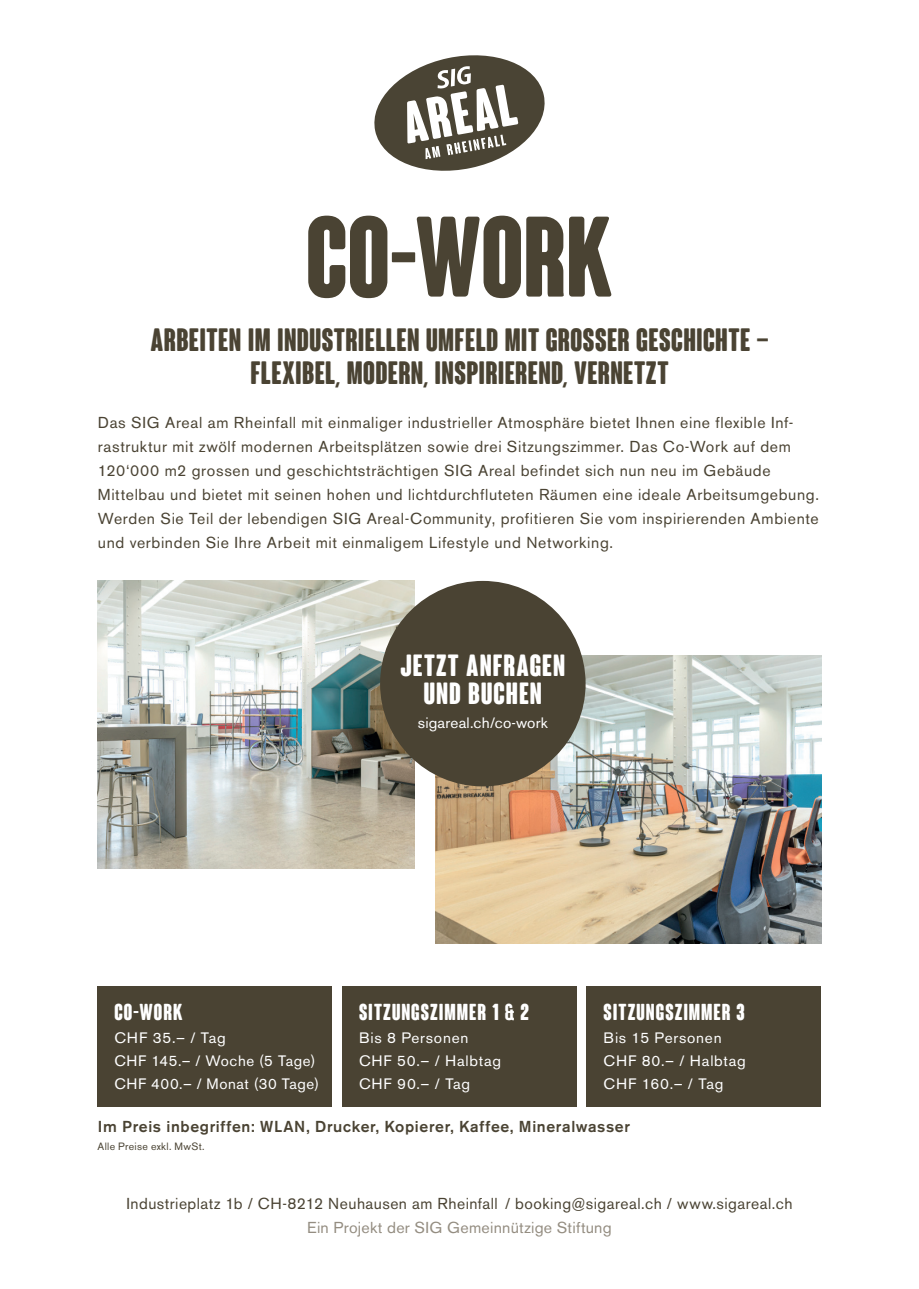
<style>
.page{position:relative;width:919px;height:1289px;background:#fff}
.page>*{position:absolute;margin:0;border:0;box-sizing:border-box;transform-origin:0 0}
.t1{font:700 condensed 111px "Coluna Rounded";color:#4a4333}
.t2{font:700 condensed 31.5px/33px "Coluna Rounded";letter-spacing:.015em;color:#4a4333;text-align:center}
.t3{font:700 condensed 29.85px/28.3px "Coluna Rounded";letter-spacing:.035em;color:#fff;text-align:center}
.t4{font:700 condensed 22.5px "Coluna Rounded";letter-spacing:.045em;color:#fff}
.t5{font:15.75px/24px "Akzidenz Grotesk BE";letter-spacing:.04em;color:#4a4333}
.t6{font:500 15.75px "Akzidenz Grotesk BE";letter-spacing:.04em;color:#4a4333}
.t7{font:15.75px "Akzidenz Grotesk BE";letter-spacing:.015em;color:#948d81}
.t8{font:15px/23.2px "Akzidenz Grotesk BE";letter-spacing:.045em;color:#fff}
.t9{font:15px "Akzidenz Grotesk BE";letter-spacing:.015em;color:#fff}
.t10{font:10.5px "Akzidenz Grotesk BE";letter-spacing:.03em;color:#4a4333}
</style>
<div class="page">
<svg style="left:374px;top:55px;width:170px;height:116px"></svg>
<img style="left:435px;top:655px;width:386px;height:288px">
<img style="left:98px;top:581px;width:316px;height:287px">
<div style="left:97px;top:985px;width:235px;height:121px;background:#4a4333"></div>
<div style="left:586px;top:985px;width:235px;height:121px;background:#4a4333"></div>
<div style="left:342px;top:985px;width:234px;height:121px;background:#4a4333"></div>
<div style="left:380px;top:581px;width:205px;height:205px;background:#4a4333;border-radius:50%"></div>
<h1 class="t1" style="left:306px;top:197px;width:308px">CO-WORK</h1>
<h2 class="t2" style="left:150px;top:326px;width:619px">ARBEITEN IM INDUSTRIELLEN UMFELD MIT GROSSER GESCHICHTE –<br>FLEXIBEL, MODERN, INSPIRIEREND, VERNETZT</h2>
<p class="t5" style="left:98px;top:410px;width:722px">Das SIG Areal am Rheinfall mit einmaliger industrieller Atmosphäre bietet Ihnen eine flexible Inf&shy;rastruktur mit zwölf modernen Arbeitsplätzen sowie drei Sitzungszimmer. Das Co-Work auf dem 120‘000 m2 grossen und geschichtsträchtigen SIG Areal befindet sich nun neu im Gebäude Mittelbau und bietet mit seinen hohen und lichtdurchfluteten Räumen eine ideale Arbeitsumgebung.<br>Werden Sie Teil der lebendigen SIG Areal-Community, profitieren Sie vom inspirierenden Ambiente und verbinden Sie Ihre Arbeit mit einmaligem Lifestyle und Networking.</p>
<h3 class="t3" style="left:400px;top:653px;width:166px">JETZT ANFRAGEN<br>UND BUCHEN</h3>
<p class="t9" style="left:418px;top:714px;width:131px">sigareal.ch/co-work</p>
<h3 class="t4" style="left:114px;top:999px;width:69px">CO-WORK</h3>
<p class="t8" style="left:114px;top:1025px;width:206px">CHF 35.– / Tag<br>CHF 145.– / Woche (5 Tage)<br>CHF 400.– / Monat (30 Tage)</p>
<h3 class="t4" style="left:359px;top:999px;width:171px">SITZUNGSZIMMER 1 &amp; 2</h3>
<p class="t8" style="left:359px;top:1025px;width:143px">Bis 8 Personen<br>CHF 50.– / Halbtag<br>CHF 90.– / Tag</p>
<h3 class="t4" style="left:603px;top:999px;width:143px">SITZUNGSZIMMER 3</h3>
<p class="t8" style="left:603px;top:1025px;width:143px">Bis 15 Personen<br>CHF 80.– / Halbtag<br>CHF 160.– / Tag</p>
<p class="t6" style="left:98px;top:1116px;width:533px">Im Preis inbegriffen: WLAN, Drucker, Kopierer, Kaffee, Mineralwasser</p>
<p class="t10" style="left:97px;top:1140px;width:109px">Alle Preise exkl. MwSt.</p>
<p class="t5" style="left:126px;top:1191px;width:667px">Industrieplatz 1b / CH-8212 Neuhausen am Rheinfall / booking@sigareal.ch / www.sigareal.ch</p>
<p class="t7" style="left:307px;top:1218px;width:306px">Ein Projekt der SIG Gemeinnützige Stiftung</p>
</div>
